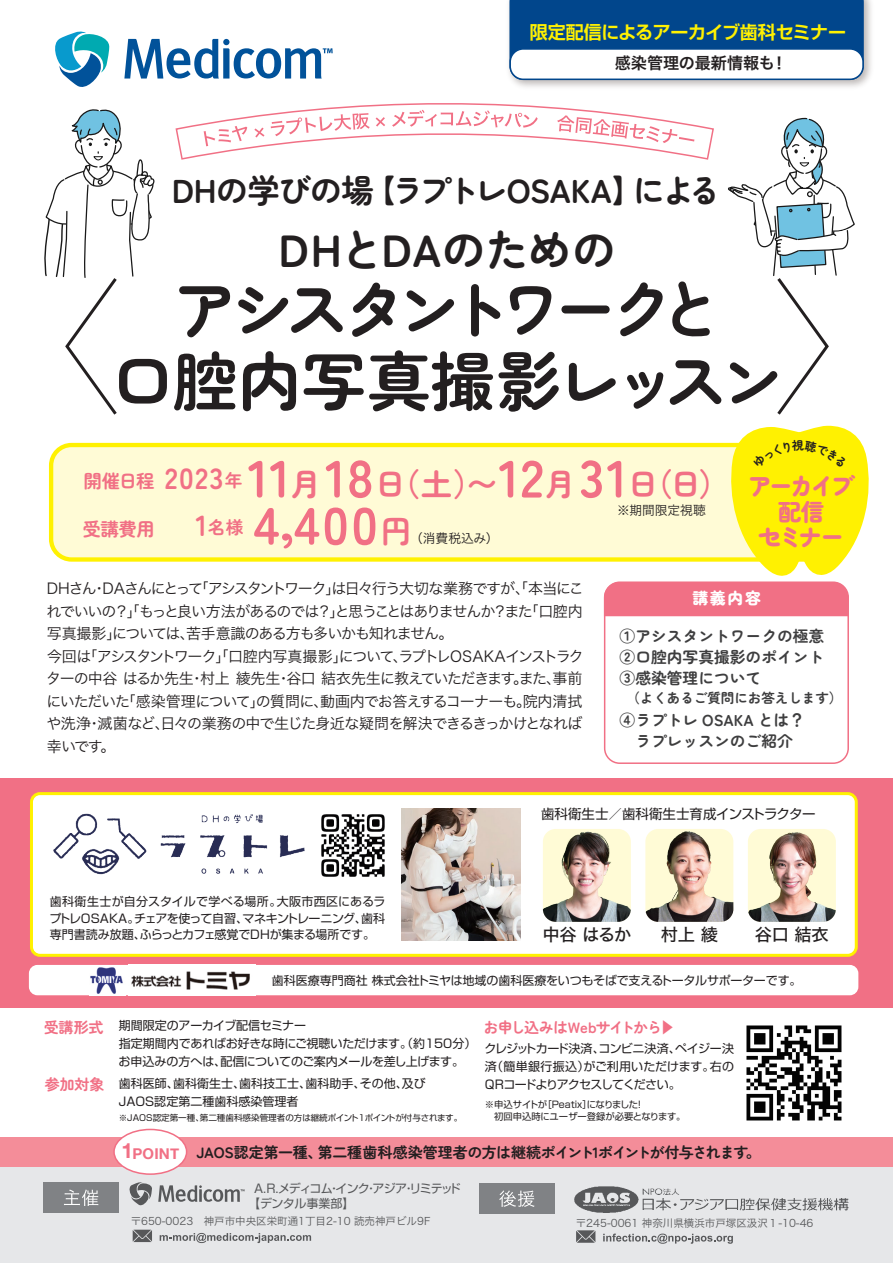
<style>
.page{position:relative;width:893px;height:1263px;background:#fff}
.page>*{position:absolute;margin:0;border:0;box-sizing:border-box;transform-origin:0 0}
.t1{font:700 64.5px/72px "Zen Maru Gothic";letter-spacing:-.12em;color:#231f20;text-align:center}
.t2{font:700 52.35px "Zen Maru Gothic";color:#f17085}
.t3{font:700 45px "Zen Maru Gothic";letter-spacing:-.025em;color:#231f20}
.t4{font:700 33px "Zen Maru Gothic";letter-spacing:-.045em;color:#231f20}
.t5{font:700 31.2px "Zen Maru Gothic";color:#f17085}
.t6{font:700 29.1px "Zen Maru Gothic";color:#f17085}
.t7{font:900 23.55px/25.7px "Zen Maru Gothic";letter-spacing:-.115em;color:#f17085;text-align:center}
.t8{font:700 18.45px "Zen Maru Gothic";letter-spacing:-.03em;color:#f17085}
.t9{font:700 18px "Shin Go Pro De";letter-spacing:-.02em;color:#fff101}
.t10{font:700 17.7px "Zen Maru Gothic";color:#f17085}
.t11{font:17.25px "Hiragino Sans W5";letter-spacing:-.015em;color:#231f20}
.t12{font:16.05px "Hiragino Sans W6";color:#231f20}
.t13{font:700 15.75px/21px "Zen Maru Gothic";color:#3e3e3f;text-align:justify}
.t14{font:900 15.75px "Zen Maru Gothic";color:#fff}
.t15{font:15px/22.5px "Hiragino Sans W3";letter-spacing:-.075em;color:#231f20}
.t16{font:700 15px "Zen Maru Gothic";letter-spacing:-.025em;color:#231f20}
.t17{font:700 15px "Zen Maru Gothic";letter-spacing:-.05em;color:#f17085}
.t18{font:700 15px "Zen Maru Gothic";letter-spacing:-.025em;color:#f17085}
.t19{font:13.5px "Shin Go Pro";color:#231f20}
.t20{font:700 13.5px "Zen Maru Gothic";color:#3e3e3f}
.t21{font:12.75px "Hiragino Sans W3";color:#231f20}
.t22{font:12px/18px "Shin Go Pro";letter-spacing:-.01em;color:#231f20}
.t23{font:12px/15.8px "Shin Go Pro";letter-spacing:-.065em;color:#57585a}
.t24{font:10.5px "Hira Kaku Pro N W3";color:#57585a}
.t25{font:9.3px/12.5px "Shin Go Pro";letter-spacing:-.01em;color:#231f20}
.t26{font:8.55px "Shin Go Pro";color:#231f20}
.s1{font-size:17.7px}
.s2{font-size:52.35px}
.s3{font-size:29.1px}
.s4{font-size:31.2px}
.s5{font-family:"Koz Go Pr 6 N";font-weight:400}
.s6{font-family:"Helvetica Neue";font-size:21px;color:#f17085}
.s7{font-family:"Helvetica Neue";font-size:14.85px;color:#f17085}
</style>
<div class="page">
<div style="left:0;top:778px;width:893px;height:230px;background:#f17085"></div>
<div style="left:0;top:1137px;width:893px;height:30px;background:#f48d99"></div>
<div style="left:31px;top:794px;width:825px;height:161px;background:#fff;border-radius:9px"></div>
<div style="left:30px;top:792px;width:828px;height:165px;border:3px solid #fff101;border-radius:9px"></div>
<div style="left:51px;top:445px;width:798px;height:114px;background:#fffbd6;border-radius:20px"></div>
<div style="left:0;top:1167px;width:893px;height:96px;background:#e6e7e9"></div>
<img style="left:513px;top:0;width:358px;height:87px">
<div style="left:509px;top:0;width:355px;height:80px;background:#01468c"></div>
<div style="left:510px;top:49px;width:353px;height:30px;background:#fff;border-radius:13px"></div>
<div style="left:509px;top:48px;width:355px;height:32px;border:2px solid #01468c;border-radius:13px"></div>
<div style="left:604px;top:581px;width:245px;height:183px;border:2px solid #f17085;border-radius:15px"></div>
<img style="left:401px;top:808px;width:120px;height:133px">
<img style="left:53px;top:813px;width:252px;height:61px">
<img style="left:543px;top:829px;width:88px;height:93px">
<img style="left:645px;top:829px;width:88px;height:93px">
<img style="left:748px;top:829px;width:88px;height:93px">
<img style="left:321px;top:814px;width:64px;height:63px">
<div style="left:114px;top:1129px;width:73px;height:45px;background:#fff;border-radius:50%"></div>
<div style="left:113px;top:1129px;width:74px;height:46px;border:2px solid #f17085;border-radius:50%"></div>
<div style="left:29px;top:965px;width:829px;height:30px;background:#fff;border-radius:9px"></div>
<img style="left:90px;top:967px;width:33px;height:27px">
<img style="left:131px;top:971px;width:119px;height:19px">
<svg style="left:44px;top:109px;width:111px;height:306px"></svg>
<svg style="left:55px;top:31px;width:54px;height:56px"></svg>
<svg style="left:124px;top:39px;width:209px;height:40px"></svg>
<div style="left:479px;top:1183px;width:76px;height:30px;background:#808285"></div>
<svg style="left:499px;top:1190px;width:35px;height:17px"></svg>
<div style="left:43px;top:1182px;width:76px;height:30px;background:#808285"></div>
<svg style="left:64px;top:1189px;width:34px;height:17px"></svg>
<img style="left:574px;top:1186px;width:274px;height:26px">
<svg style="left:160px;top:1233px;width:151px;height:10px"></svg>
<svg style="left:133px;top:1230px;width:19px;height:12px"></svg>
<svg style="left:603px;top:1233px;width:130px;height:11px"></svg>
<svg style="left:576px;top:1230px;width:19px;height:13px"></svg>
<svg style="left:129px;top:1182px;width:23px;height:24px"></svg>
<svg style="left:158px;top:1185px;width:87px;height:17px"></svg>
<img style="left:746px;top:1025px;width:96px;height:96px">
<svg style="left:175px;top:103px;width:694px;height:514px"></svg>
<h3 class="t9" style="left:530px;top:18px;width:318px">限定配信によるアーカイブ歯科セミナー</h3>
<h3 class="t12" style="left:615px;top:49px;width:174px">感染管理の最新情報も！</h3>
<h3 class="t4" style="left:172px;top:171px;width:551px">DHの学びの場【ラプトレOSAKA】による</h3>
<h3 class="t3" style="left:278px;top:223px;width:340px">DHとDAのための</h3>
<h1 class="t1" style="left:111px;top:272px;width:676px">アシスタントワークと<br>口腔内写真撮影レッスン</h1>
<h3 class="t8" style="left:84px;top:469px;width:73px">開催日程</h3>
<h3 class="t8" style="left:83px;top:518px;width:74px">受講費用</h3>
<h3 class="t6" style="left:165px;top:460px;width:79px">2023<span class="s1">年</span></h3>
<h3 class="t5" style="left:247px;top:465px;width:484px"><span class="s2">11</span>月<span class="s2">18</span>日（土）〜<span class="s2">12</span>月<span class="s2">31</span>日（日）</h3>
<h3 class="t10" style="left:195px;top:517px;width:50px"><span class="s3">1</span>名様</h3>
<h2 class="t2" style="left:254px;top:493px;width:160px">4,400<span class="s4">円</span></h2>
<p class="t21" style="left:617px;top:499px;width:90px">※期間限定視聴</p>
<p class="t21" style="left:410px;top:527px;width:90px">（消費税込み）</p>
<h3 class="t7" style="left:748px;top:473px;width:108px">アーカイブ配信<br>セミナー</h3>
<p class="t15" style="left:46px;top:576px;width:539px">DHさん・DAさんにとって「アシスタントワーク」は日々行う大切な業務ですが、「本当にこれでいいの？」「もっと良い方法があるのでは？」と思うことはありませんか？また「口腔内写真撮影」については、苦手意識のある方も多いかも知れません。<br>今回は「アシスタントワーク」「口腔内写真撮影」について、ラプトレOSAKAインストラクターの中谷 はるか先生・村上 綾先生・谷口 結衣先生に教えていただきます。また、事前にいただいた「感染管理について」の質問に、動画内でお答えするコーナーも。院内清拭や洗浄・滅菌など、日々の業務の中で生じた身近な疑問を解決できるきっかけとなれば幸いです。</p>
<h3 class="t14" style="left:692px;top:588px;width:70px">講義内容</h3>
<h3 class="t13" style="left:620px;top:626px;width:206px">①アシスタントワークの極意②口腔内写真撮影のポイント③感染管理について</h3>
<p class="t20" style="left:620px;top:690px;width:224px">　（よくあるご質問にお答えします）</p>
<h3 class="t13" style="left:620px;top:710px;width:187px">④ラプトレ OSAKA とは？　ラプレッスンのご紹介</h3>
<p class="t22" style="left:49px;top:892px;width:338px;line-height:16.5px;text-align:justify">歯科衛生士が自分スタイルで学べる場所。大阪市西区にあるラプトレOSAKA。チェアを使って自習、マネキントレーニング、歯科専門書読み放題、ふらっとカフェ感覚でDHが集まる場所です。</p>
<p class="t19" style="left:541px;top:802px;width:276px">歯科衛生士／歯科衛生士育成インストラクター</p>
<h3 class="t11" style="left:542px;top:919px;width:90px">中谷 はるか</h3>
<h3 class="t11" style="left:661px;top:919px;width:59px">村上 綾</h3>
<h3 class="t11" style="left:755px;top:919px;width:75px">谷口 結衣</h3>
<p class="t18" style="left:44px;top:1018px;width:61px">受講形式</p>
<p class="t18" style="left:45px;top:1075px;width:61px">参加対象</p>
<p class="t22" style="left:272px;top:970px;width:531px">歯科医療専門商社 株式会社トミヤは地域の歯科医療をいつもそばで支えるトータルサポーターです。</p>
<p class="t22" style="left:119px;top:1015px;width:359px">期間限定のアーカイブ配信セミナー<br>指定期間内であればお好きな時にご視聴いただけます。（約150分）お申込みの方へは、配信についてのご案内メールを差し上げます。</p>
<p class="t22" style="left:119px;top:1072px;width:308px">歯科医師、歯科衛生士、歯科技工士、歯科助手、その他、及び<br>JAOS認定第二種歯科感染管理者</p>
<p class="t26" style="left:119px;top:1111px;width:345px">※JAOS認定第一種、第二種歯科感染管理者の方は継続ポイント1ポイントが付与されます。</p>
<p class="t17" style="left:483px;top:1018px;width:193px">お申し込みはWebサイトから<span class="s5">▶</span></p>
<p class="t22" style="left:484px;top:1038px;width:251px;text-align:justify">クレジットカード決済、コンビニ決済、ペイジー決済（簡単銀行振込）がご利用いただけます。右のQRコードよりアクセスしてください。</p>
<p class="t25" style="left:485px;top:1097px;width:202px">※申込サイトが［Peatix］になりました！<br>　初回申込時にユーザー登録が必要となります。</p>
<p class="t16" style="left:122px;top:1143px;width:641px"><span class="s6">1</span><span class="s7">POINT</span> JAOS認定第一種、第二種歯科感染管理者の方は継続ポイント1ポイントが付与されます。</p>
<p class="t23" style="left:248px;top:1179px;width:214px;text-indent:6px">A.R.メディコム・インク・アジア・リミテッド【デンタル事業部】</p>
<p class="t24" style="left:131px;top:1212px;width:301px">〒650-0023　神戸市中央区栄町通1丁目2-10 読売神戸ビル9F</p>
<p class="t24" style="left:576px;top:1214px;width:239px">〒245-0061 神奈川県横浜市戸塚区汲沢１-10-46</p>
</div>
